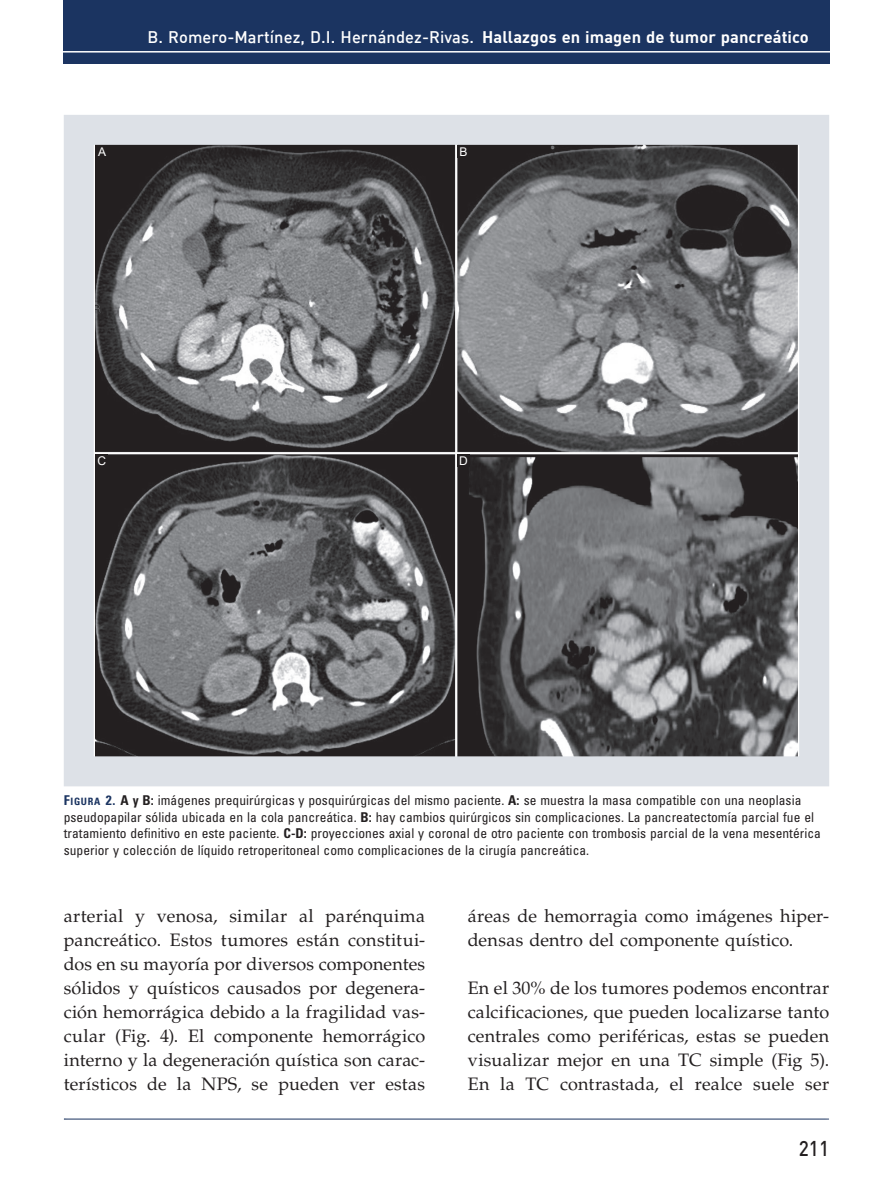
<style>
.page{position:relative;width:893px;height:1191px;background:#fff}
.page>*{position:absolute;margin:0;border:0;box-sizing:border-box;transform-origin:0 0}
.t1{font:500 21px "DIN";color:#231f20;scale:.9 1}
.t2{font:18px/24px "Palatino LT Std";letter-spacing:.005em;color:#231f20;text-align:justify}
.t3{font:500 16.5px "DIN";letter-spacing:.005em;color:#fff}
.t4{font:condensed 13.5px/16.5px "Univers LT Std";letter-spacing:.005em;color:#231f20}
.t5{font:12px "Arial";color:#fff}
.s1{font-weight:700}
.s2{font-weight:700;color:#1b3461}
.s3{font-weight:700;font-size:10.2px;color:#1b3461}
</style>
<div class="page">
<div style="left:59px;top:1114px;width:772px;height:7px;background:#1b3461;opacity:.4"></div>
<div style="left:64px;top:0;width:766px;height:64px;background:#1b3461"></div>
<hr style="left:60px;top:51px;width:774px;height:2px;background:#fff">
<svg style="left:64px;top:115px;width:765px;height:672px;background:#77787a"></svg>
<div style="left:457px;top:454px;width:13px;height:13px;background:#231f20"></div>
<div style="left:457px;top:145px;width:13px;height:13px;background:#231f20"></div>
<div style="left:96px;top:454px;width:12px;height:13px;background:#231f20"></div>
<div style="left:96px;top:145px;width:12px;height:13px;background:#231f20"></div>
<p class="t5" style="left:98px;top:143px;width:10px">A</p>
<p class="t3" style="left:148px;top:26px;width:663px">B. Romero-Martínez, D.I. Hernández-Rivas. <span class="s1">Hallazgos en imagen de tumor pancreático</span></p>
<p class="t5" style="left:459px;top:143px;width:10px">B</p>
<p class="t5" style="left:98px;top:452px;width:10px">C</p>
<p class="t5" style="left:459px;top:452px;width:10px">D</p>
<p class="t4" style="left:64px;top:792px;width:759px"><span class="s2">F</span><span class="s3">IGURA</span> <span class="s2">2.</span> <span class="s1">A y B:</span> imágenes prequirúrgicas y posquirúrgicas del mismo paciente. <span class="s1">A:</span> se muestra la masa compatible con una neoplasia pseudopapilar sólida ubicada en la cola pancreática. <span class="s1">B:</span> hay cambios quirúrgicos sin complicaciones. La pancreatectomía parcial fue el tratamiento definitivo en este paciente. <span class="s1">C-D:</span> proyecciones axial y coronal de otro paciente con trombosis parcial de la vena mesentérica superior y colección de líquido retroperitoneal como complicaciones de la cirugía pancreática.</p>
<p class="t2" style="left:64px;top:904px;width:363px">arterial y venosa, similar al parénquima pancreático. Estos tumores están constitui&shy;dos en su mayoría por diversos componentes sólidos y quísticos causados por degenera&shy;ción hemorrágica debido a la fragilidad vas&shy;cular (Fig. 4). El componente hemorrágico interno y la degeneración quística son carac&shy;terísticos de la NPS, se pueden ver estas</p>
<p class="t2" style="left:468px;top:904px;width:363px">áreas de hemorragia como imágenes hiper&shy;densas dentro del componente quístico.</p>
<p class="t2" style="left:468px;top:976px;width:363px">En el 30% de los tumores podemos encontrar calcificaciones, que pueden localizarse tanto centrales como periféricas, estas se pueden visualizar mejor en una TC simple (Fig 5).<br>En la TC contrastada, el realce suele ser</p>
<p class="t1" style="left:799px;top:1135px;width:35px">211</p>
</div>
